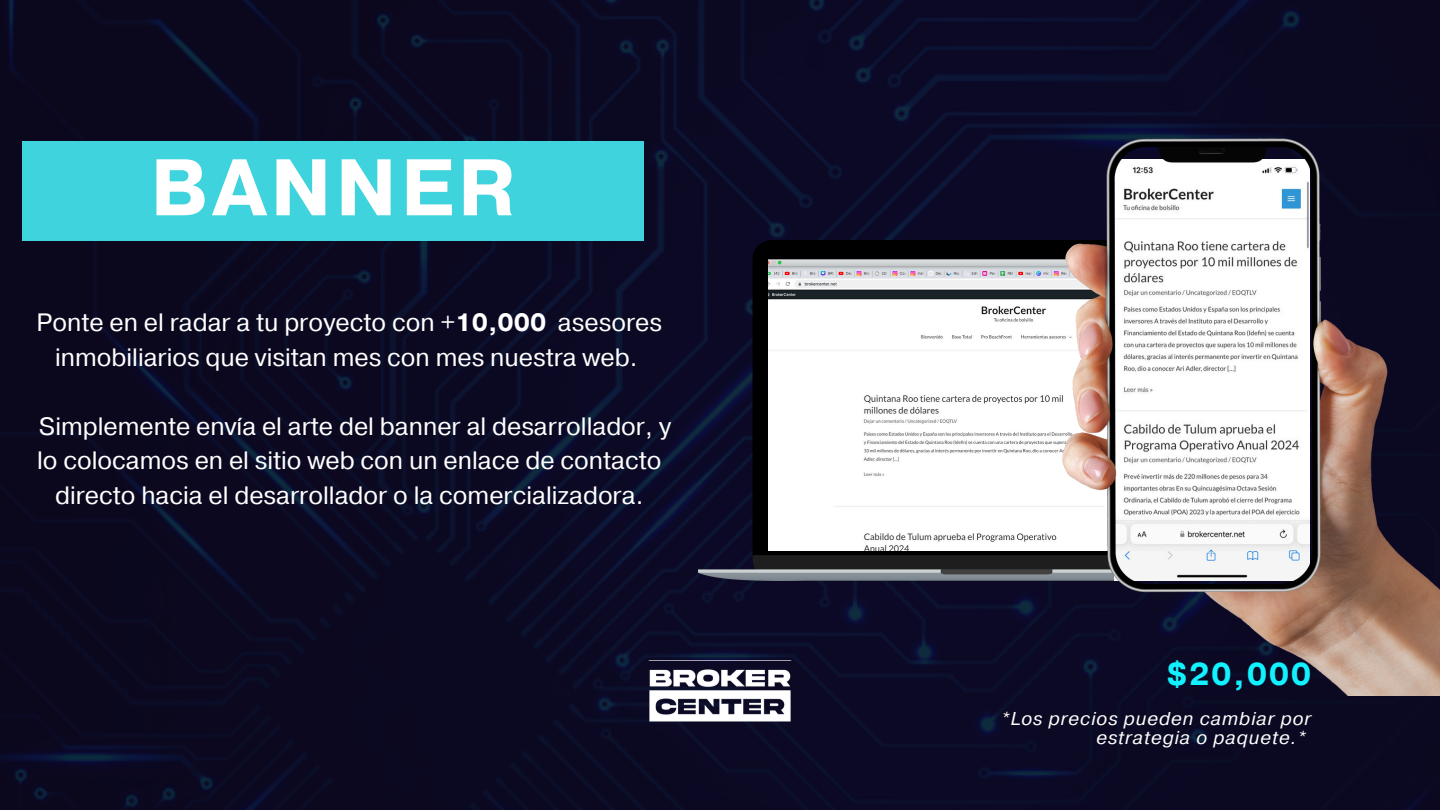
<style>
.page{position:relative;width:1440px;height:810px;background:#fff}
.page>*{position:absolute;margin:0;border:0;box-sizing:border-box;transform-origin:0 0}
.t1{font:700 80px "Pragmatica";letter-spacing:.05em;color:#fff}
.t2{font:700 31.5px "Pragmatica";color:#12f1ff}
.t3{font:25px/34.5px "Pragmatica";color:#fff;text-align:center}
.t4{font:italic 18.5px/18.8px "Pragmatica";letter-spacing:.05em;color:#fff;text-align:right}
.s1{font-weight:700}
</style>
<div class="page">
<img style="left:0;top:0;width:1440px;height:810px">
<img style="left:644px;top:661px;width:152px;height:68px">
<img style="left:699px;top:240px;width:364px;height:341px">
<img style="left:769px;top:260px;width:294px;height:291px">
<img style="left:1063px;top:136px;width:377px;height:559px">
<div style="left:22px;top:141px;width:622px;height:100px;background:#3ed3dd"></div>
<h3 class="t1" style="left:150px;top:135px;width:366px">BANNER</h3>
<p class="t3" style="left:36px;top:306px;width:627px">Ponte en el radar a tu proyecto con +<span class="s1">10,000</span> asesores inmobiliarios que visitan mes con mes nuestra web.</p>
<p class="t3" style="left:37px;top:410px;width:636px">Simplemente envía el arte del banner al desarrollador, y lo colocamos en el sitio web con un enlace de contacto directo hacia el desarrollador o la comercializadora.</p>
<h3 class="t2" style="left:1167px;top:653px;width:146px">$20,000</h3>
<p class="t4" style="left:1001px;top:710px;width:312px">*Los precios pueden cambiar por estrategia o paquete.*</p>
</div>
